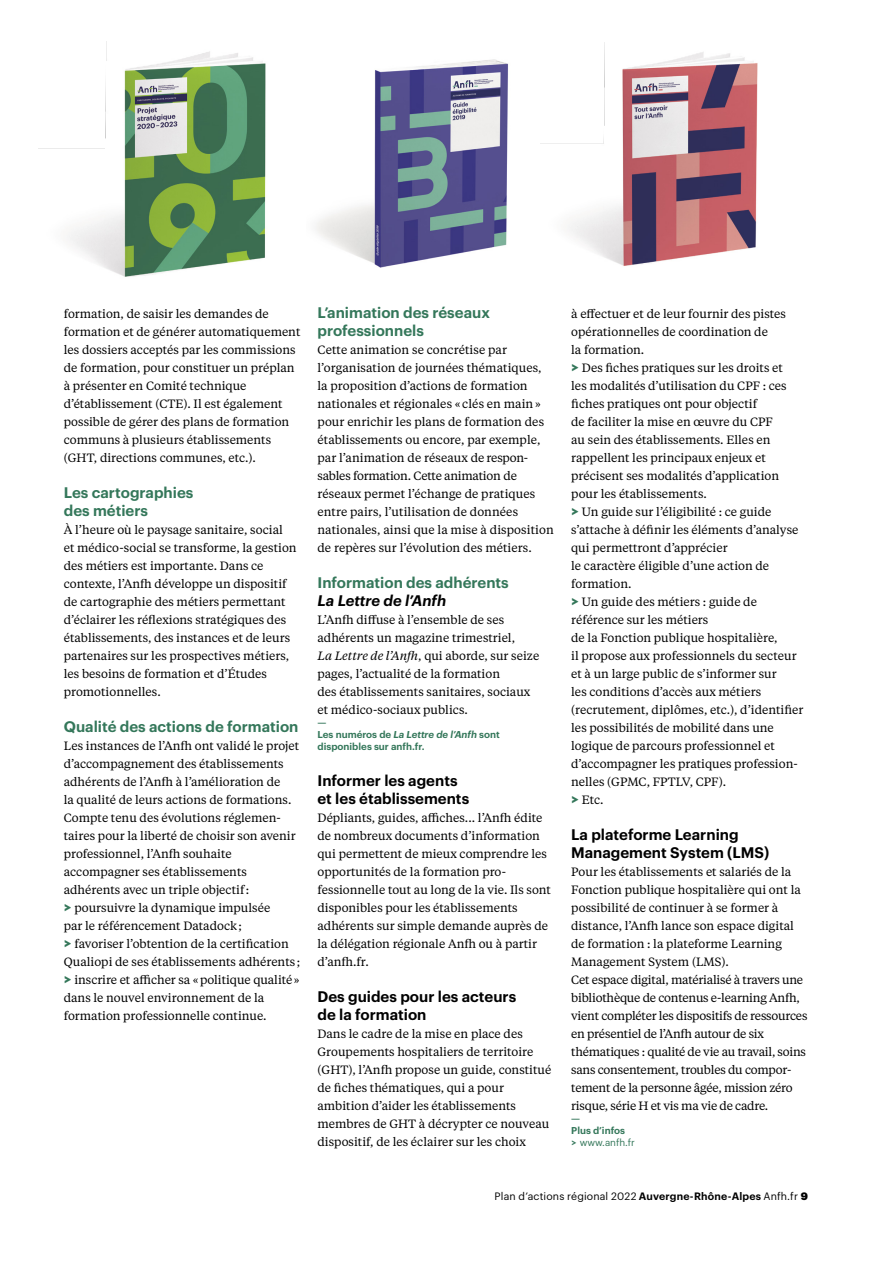
<style>
.page{position:relative;width:893px;height:1263px;background:#fff}
.page>*{position:absolute;margin:0;border:0;box-sizing:border-box;transform-origin:0 0}
.t1{font:600 15px/18px "Graphik";color:#000}
.t2{font:600 15px/18px "Graphik";color:#34775a}
.t3{font:italic 600 15px "Graphik";color:#000}
.t4{font:12px/18px "Tiempos Text";color:#000}
.t5{font:12px/18px "Tiempos Text";letter-spacing:-.02em;color:#000}
.t6{font:10.5px "Graphik";letter-spacing:.015em;color:#000}
.t7{font:600 9.75px/12px "Graphik";color:#34775a}
.t8{font:9.75px "Graphik";color:#34775a}
.s1{font-style:italic}
.s2{font-weight:600}
.s3{font-weight:900}
</style>
<div class="page">
<img style="left:38px;top:42px;width:228px;height:235px">
<img style="left:540px;top:43px;width:218px;height:223px">
<img style="left:316px;top:59px;width:192px;height:209px">
<p class="t4" style="left:64px;top:304px;width:238px">formation, de saisir les demandes de formation et de générer automatiquement les dossiers acceptés par les commissions de formation, pour constituer un préplan à présenter en Comité technique d’établissement (CTE). Il est également possible de gérer des plans de formation communs à plusieurs établissements (GHT, directions communes, etc.).</p>
<p class="t2" style="left:64px;top:482px;width:131px">Les cartographies des métiers</p>
<p class="t4" style="left:64px;top:520px;width:234px">À l’heure où le paysage sanitaire, social<br>et médico-social se transforme, la gestion des métiers est importante. Dans ce contexte, l’Anfh développe un dispositif de cartographie des métiers permettant d’éclairer les réflexions stratégiques des établissements, des instances et de leurs partenaires sur les prospectives métiers, les besoins de formation et d’Études promotionnelles.</p>
<p class="t2" style="left:64px;top:716px;width:236px">Qualité des actions de formation</p>
<p class="t4" style="left:64px;top:736px;width:237px">Les instances de l’Anfh ont validé le projet</p>
<p class="t4" style="left:64px;top:754px;width:221px">d’accompagnement des établissements</p>
<p class="t4" style="left:64px;top:772px;width:218px">adhérents de l’Anfh à l’amélioration de</p>
<p class="t4" style="left:64px;top:790px;width:229px">la qualité de leurs actions de formations.</p>
<p class="t4" style="left:64px;top:808px;width:219px">Compte tenu des évolutions réglemen-</p>
<p class="t4" style="left:64px;top:826px;width:233px">taires pour la liberté de choisir son avenir</p>
<p class="t4" style="left:64px;top:844px;width:169px">professionnel, l’Anfh souhaite</p>
<p class="t4" style="left:64px;top:862px;width:185px">accompagner ses établissements</p>
<p class="t4" style="left:64px;top:880px;width:187px">adhérents avec un triple objectif:</p>
<p class="t4" style="left:74px;top:898px;width:198px">poursuivre la dynamique impulsée</p>
<p class="t4" style="left:64px;top:916px;width:180px">par le référencement Datadock;</p>
<p class="t4" style="left:74px;top:934px;width:216px">favoriser l’obtention de la certification</p>
<p class="t4" style="left:64px;top:952px;width:238px">Qualiopi de ses établissements adhérents ;</p>
<p class="t4" style="left:74px;top:970px;width:227px">inscrire et afficher sa «politique qualité»</p>
<p class="t4" style="left:64px;top:988px;width:202px">dans le nouvel environnement de la</p>
<p class="t4" style="left:64px;top:1006px;width:204px">formation professionnelle continue.</p>
<p class="t2" style="left:317px;top:302px;width:174px">L’animation des réseaux professionnels</p>
<p class="t4" style="left:317px;top:340px;width:238px">Cette animation se concrétise par l’organisation de journées thématiques, la proposition d’actions de formation nationales et régionales « clés en main» pour enrichir les plans de formation des établissements ou encore, par exemple, par l’animation de réseaux de respon&shy;sables formation. Cette animation de réseaux permet l’échange de pratiques entre pairs, l’utilisation de données nationales, ainsi que la mise à disposition de repères sur l’évolution des métiers.</p>
<p class="t2" style="left:317px;top:572px;width:193px">Information des adhérents</p>
<p class="t3" style="left:317px;top:589px;width:130px">La Lettre de l’Anfh</p>
<p class="t4" style="left:317px;top:610px;width:223px">L’Anfh diffuse à l’ensemble de ses adhérents un magazine trimestriel,<br><span class="s1">La Lettre de l’Anfh</span>, qui aborde, sur seize pages, l’actualité de la formation<br>des établissements sanitaires, sociaux et médico-sociaux publics.</p>
<p class="t7" style="left:317px;top:716px;width:184px">—<br>Les numéros de <span class="s1">La Lettre de l’Anfh</span> sont disponibles sur anfh.fr.</p>
<p class="t1" style="left:317px;top:770px;width:153px">Informer les agents et les établissements</p>
<p class="t4" style="left:317px;top:808px;width:235px">Dépliants, guides, affiches... l’Anfh édite de nombreux documents d’information qui permettent de mieux comprendre les opportunités de la formation pro&shy;fessionnelle tout au long de la vie. Ils sont disponibles pour les établissements adhérents sur simple demande auprès de la délégation régionale Anfh ou à partir d’anfh.fr.</p>
<p class="t1" style="left:317px;top:986px;width:200px">Des guides pour les acteurs de la formation</p>
<p class="t4" style="left:317px;top:1024px;width:235px">Dans le cadre de la mise en place des Groupements hospitaliers de territoire (GHT), l’Anfh propose un guide, constitué de fiches thématiques, qui a pour ambition d’aider les établissements membres de GHT à décrypter ce nouveau dispositif, de les éclairer sur les choix</p>
<p class="t4" style="left:571px;top:304px;width:216px">à effectuer et de leur fournir des pistes opérationnelles de coordination de<br>la formation.</p>
<p class="t4" style="left:571px;top:358px;width:217px;text-indent:11px">Des fiches pratiques sur les droits et les modalités d’utilisation du CPF : ces fiches pratiques ont pour objectif<br>de faciliter la mise en œuvre du CPF au sein des établissements. Elles en rappellent les principaux enjeux et précisent ses modalités d’application pour les établissements.</p>
<p class="t4" style="left:582px;top:502px;width:191px">Un guide sur l’éligibilité : ce guide</p>
<p class="t4" style="left:571px;top:520px;width:229px">s’attache à définir les éléments d’analyse</p>
<p class="t4" style="left:571px;top:538px;width:158px">qui permettront d’apprécier</p>
<p class="t4" style="left:571px;top:556px;width:199px">le caractère éligible d’une action de</p>
<p class="t4" style="left:571px;top:574px;width:62px">formation.</p>
<p class="t4" style="left:582px;top:592px;width:177px">Un guide des métiers : guide de</p>
<p class="t4" style="left:571px;top:610px;width:139px">référence sur les métiers</p>
<p class="t4" style="left:571px;top:628px;width:208px">de la Fonction publique hospitalière,</p>
<p class="t4" style="left:571px;top:646px;width:227px">il propose aux professionnels du secteur</p>
<p class="t4" style="left:571px;top:664px;width:207px">et à un large public de s’informer sur</p>
<p class="t4" style="left:571px;top:682px;width:191px">les conditions d’accès aux métiers</p>
<p class="t4" style="left:571px;top:700px;width:234px">(recrutement, diplômes, etc.), d’identifier</p>
<p class="t4" style="left:571px;top:718px;width:204px">les possibilités de mobilité dans une</p>
<p class="t4" style="left:571px;top:736px;width:205px">logique de parcours professionnel et</p>
<p class="t4" style="left:571px;top:754px;width:228px">d’accompagner les pratiques profession-</p>
<p class="t4" style="left:571px;top:772px;width:156px">nelles (GPMC, FPTLV, CPF).</p>
<p class="t4" style="left:582px;top:790px;width:23px">Etc.</p>
<p class="t1" style="left:571px;top:824px;width:200px">La plateforme Learning<br>Management System (LMS)</p>
<p class="t5" style="left:571px;top:862px;width:238px">Pour les établissements et salariés de la Fonction publique hospitalière qui ont la possibilité de continuer à se former à distance, l’Anfh lance son espace digital de formation : la plateforme Learning Management System (LMS).<br>Cet espace digital, matérialisé à travers une bibliothèque de contenus e-learning Anfh, vient compléter les dispositifs de ressources en présentiel de l’Anfh autour de six thématiques : qualité de vie au travail, soins sans consentement, troubles du compor&shy;tement de la personne âgée, mission zéro risque, série H et vis ma vie de cadre.</p>
<p class="t7" style="left:571px;top:1112px;width:55px">—<br>Plus d’infos</p>
<p class="t8" style="left:580px;top:1135px;width:57px">www.anfh.fr</p>
<p class="t6" style="left:495px;top:1188px;width:315px">Plan d’actions régional 2022 <span class="s2">Auvergne-Rhône-Alpes</span> Anfh.fr <span class="s3">9</span></p>
</div>
